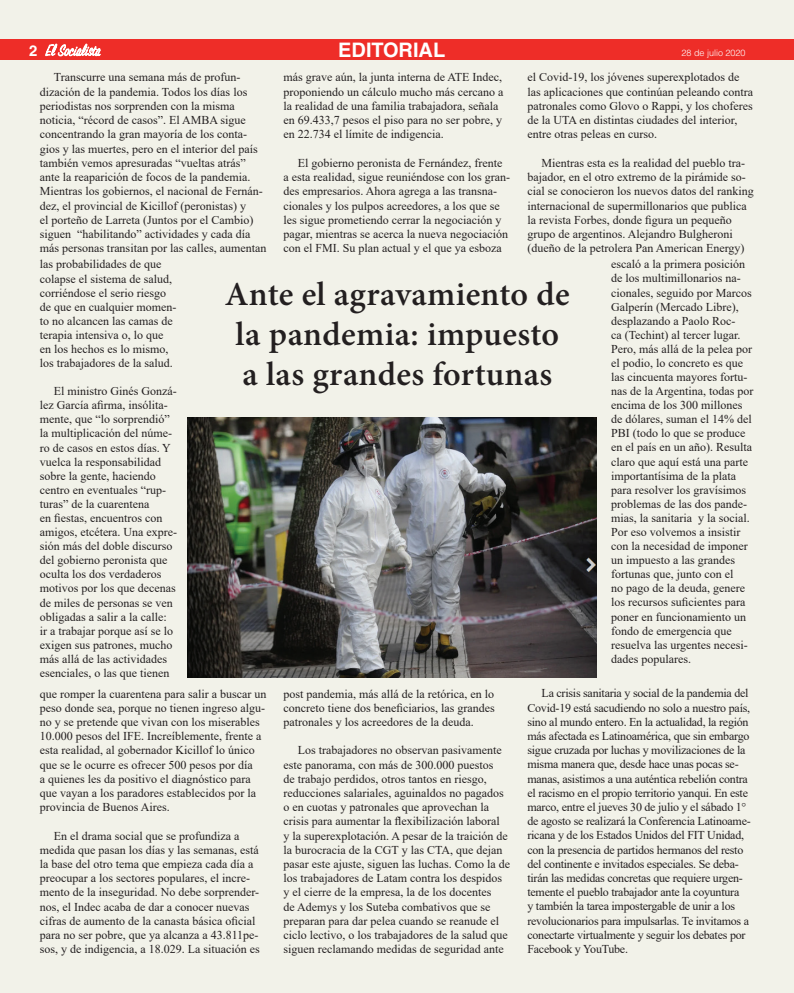
<style>
.page{position:relative;width:794px;height:993px;background:#fff}
.page>*{position:absolute;margin:0;border:0;box-sizing:border-box;transform-origin:0 0}
.t1{font:700 33.1px/39.7px "Adobe Hebrew";letter-spacing:.01em;color:#231f20;text-align:center}
.t2{font:700 20px "Helvetica LT Std";color:#fff}
.t3{font:700 15px "Helvetica LT Std";color:#fff}
.t4{font:12px/14.2px "Times New Roman";color:#231f20}
.t5{font:12px/14.2px "Times New Roman";letter-spacing:-.02em;color:#231f20}
.t6{font:300 9px "Helvetica LT Std";color:#fff}
</style>
<div class="page">
<div style="left:0;top:0;width:794px;height:992px;background:#f2f2e9"></div>
<div style="left:1px;top:40px;width:793px;height:20px;background:#ee2d28"></div>
<svg style="left:45px;top:43px;width:56px;height:14px"></svg>
<img style="left:187px;top:417px;width:409px;height:260px">
<h2 class="t2" style="left:338px;top:37px;width:108px">EDITORIAL</h2>
<p class="t3" style="left:29px;top:41px;width:10px">2</p>
<p class="t6" style="left:681px;top:47px;width:66px">28 de julio 2020</p>
<p class="t4" style="left:40px;top:70px;width:228px;text-indent:14px">Transcurre una semana más de profun&shy;dización de la pandemia. Todos los días los periodistas nos sorprenden con la misma noticia, “récord de casos”. El AMBA sigue concentrando la gran mayoría de los conta&shy;gios y las muertes, pero en el interior del país también vemos apresuradas “vueltas atrás” ante la reaparición de focos de la pandemia.<br>Mientras los gobiernos, el nacional de Fernán&shy;dez, el provincial de Kicillof (peronistas) y<br>el porteño de Larreta (Juntos por el Cambio) siguen “habilitando” actividades y cada día más personas transitan por las calles, aumentan</p>
<p class="t4" style="left:283px;top:70px;width:221px">más grave aún, la junta interna de ATE Indec, proponiendo un cálculo mucho más cercano a la realidad de una familia trabajadora, señala en 69.433,7 pesos el piso para no ser pobre, y en 22.734 el límite de indigencia.</p>
<p class="t4" style="left:527px;top:70px;width:227px">el Covid-19, los jóvenes superexplotados de las aplicaciones que continúan peleando contra patronales como Glovo o Rappi, y los choferes de la UTA en distintas ciudades del interior, entre otras peleas en curso.</p>
<p class="t4" style="left:527px;top:155px;width:228px;text-indent:14px">Mientras esta es la realidad del pueblo tra&shy;bajador, en el otro extremo de la pirámide so&shy;cial se conocieron los nuevos datos del ranking internacional de supermillonarios que publica la revista Forbes, donde figura un pequeño grupo de argentinos. Alejandro Bulgheroni (dueño de la petrolera Pan American Energy)</p>
<p class="t4" style="left:283px;top:155px;width:228px;text-indent:14px">El gobierno peronista de Fernández, frente a esta realidad, sigue reuniéndose con los gran&shy;des empresarios. Ahora agrega a las transna&shy;cionales y los pulpos acreedores, a los que se les sigue prometiendo cerrar la negociación y pagar, mientras se acerca la nueva negociación con el FMI. Su plan actual y el que ya esboza</p>
<p class="t4" style="left:611px;top:257px;width:144px">escaló a la primera posición de los multimillonarios na&shy;cionales, seguido por Marcos<br>Galperín (Mercado Libre), desplazando a Paolo Roc-<br>ca (Techint) al tercer lugar.<br>Pero, más allá de la pelea por el podio, lo concreto es que las cincuenta mayores fortu&shy;nas de la Argentina, todas por encima de los 300 millones de dólares, suman el 14% del<br>PBI (todo lo que se produce en el país en un año). Resulta claro que aquí está una parte importantísima de la plata para resolver los gravísimos problemas de las dos pande&shy;mias, la sanitaria y la social.<br>Por eso volvemos a insistir con la necesidad de imponer un impuesto a las grandes fortunas que, junto con el<br>no pago de la deuda, genere los recursos suficientes para poner en funcionamiento un fondo de emergencia que resuelva las urgentes necesi&shy;dades populares.</p>
<p class="t5" style="left:527px;top:685px;width:225px;text-indent:14px">La crisis sanitaria y social de la pandemia del Covid-19 está sacudiendo no solo a nuestro país, sino al mundo entero. En la actualidad, la región más afectada es Latinoamérica, que sin embargo sigue cruzada por luchas y movilizaciones de la misma manera que, desde hace unas pocas se&shy;manas, asistimos a una auténtica rebelión contra el racismo en el propio territorio yanqui. En este marco, entre el jueves 30 de julio y el sábado 1° de agosto se realizará la Conferencia Latinoame&shy;ricana y de los Estados Unidos del FIT Unidad, con la presencia de partidos hermanos del resto del continente e invitados especiales. Se deba&shy;tirán las medidas concretas que requiere urgen&shy;temente el pueblo trabajador ante la coyuntura<br>y también la tarea impostergable de unir a los revolucionarios para impulsarlas. Te invitamos a conectarte virtualmente y seguir los debates por Facebook y YouTube.</p>
<p class="t4" style="left:40px;top:257px;width:138px">las probabilidades de que colapse el sistema de salud, corriéndose el serio riesgo de que en cualquier momen&shy;to no alcancen las camas de terapia intensiva o, lo que en los hechos es lo mismo, los trabajadores de la salud.</p>
<p class="t4" style="left:40px;top:383px;width:139px;text-indent:14px">El ministro Ginés Gonzá&shy;lez García afirma, insólita&shy;mente, que “lo sorprendió” la multiplicación del núme&shy;ro de casos en estos días. Y vuelca la responsabilidad sobre la gente, haciendo centro en eventuales “rup&shy;turas” de la cuarentena<br>en fiestas, encuentros con amigos, etcétera. Una expre&shy;sión más del doble discurso del gobierno peronista que oculta los dos verdaderos motivos por los que decenas de miles de personas se ven obligadas a salir a la calle:<br>ir a trabajar porque así se lo exigen sus patrones, mucho más allá de las actividades esenciales, o las que tienen</p>
<h1 class="t1" style="left:225px;top:275px;width:346px">Ante el agravamiento de la pandemia: impuesto a las grandes fortunas</h1>
<p class="t4" style="left:40px;top:686px;width:228px">que romper la cuarentena para salir a buscar un peso donde sea, porque no tienen ingreso algu&shy;no y se pretende que vivan con los miserables 10.000 pesos del IFE. Increíblemente, frente a esta realidad, al gobernador Kicillof lo único que se le ocurre es ofrecer 500 pesos por día<br>a quienes les da positivo el diagnóstico para que vayan a los paradores establecidos por la provincia de Buenos Aires.</p>
<p class="t4" style="left:40px;top:827px;width:221px;text-indent:14px">En el drama social que se profundiza a medida que pasan los días y las semanas, está la base del otro tema que empieza cada día a preocupar a los sectores populares, el incre&shy;mento de la inseguridad. No debe sorprender&shy;nos, el Indec acaba de dar a conocer nuevas cifras de aumento de la canasta básica oficial para no ser pobre, que ya alcanza a 43.811pe&shy;sos, y de indigencia, a 18.029. La situación es</p>
<p class="t4" style="left:283px;top:686px;width:213px;text-align:justify">post pandemia, más allá de la retórica, en lo concreto tiene dos beneficiarios, las grandes patronales y los acreedores de la deuda.</p>
<p class="t4" style="left:283px;top:742px;width:228px;text-indent:14px">Los trabajadores no observan pasivamente este panorama, con más de 300.000 puestos<br>de trabajo perdidos, otros tantos en riesgo, reducciones salariales, aguinaldos no pagados o en cuotas y patronales que aprovechan la crisis para aumentar la flexibilización laboral<br>y la superexplotación. A pesar de la traición de la burocracia de la CGT y las CTA, que dejan pasar este ajuste, siguen las luchas. Como la de los trabajadores de Latam contra los despidos y el cierre de la empresa, la de los docentes<br>de Ademys y los Suteba combativos que se preparan para dar pelea cuando se reanude el ciclo lectivo, o los trabajadores de la salud que siguen reclamando medidas de seguridad ante</p>
</div>
